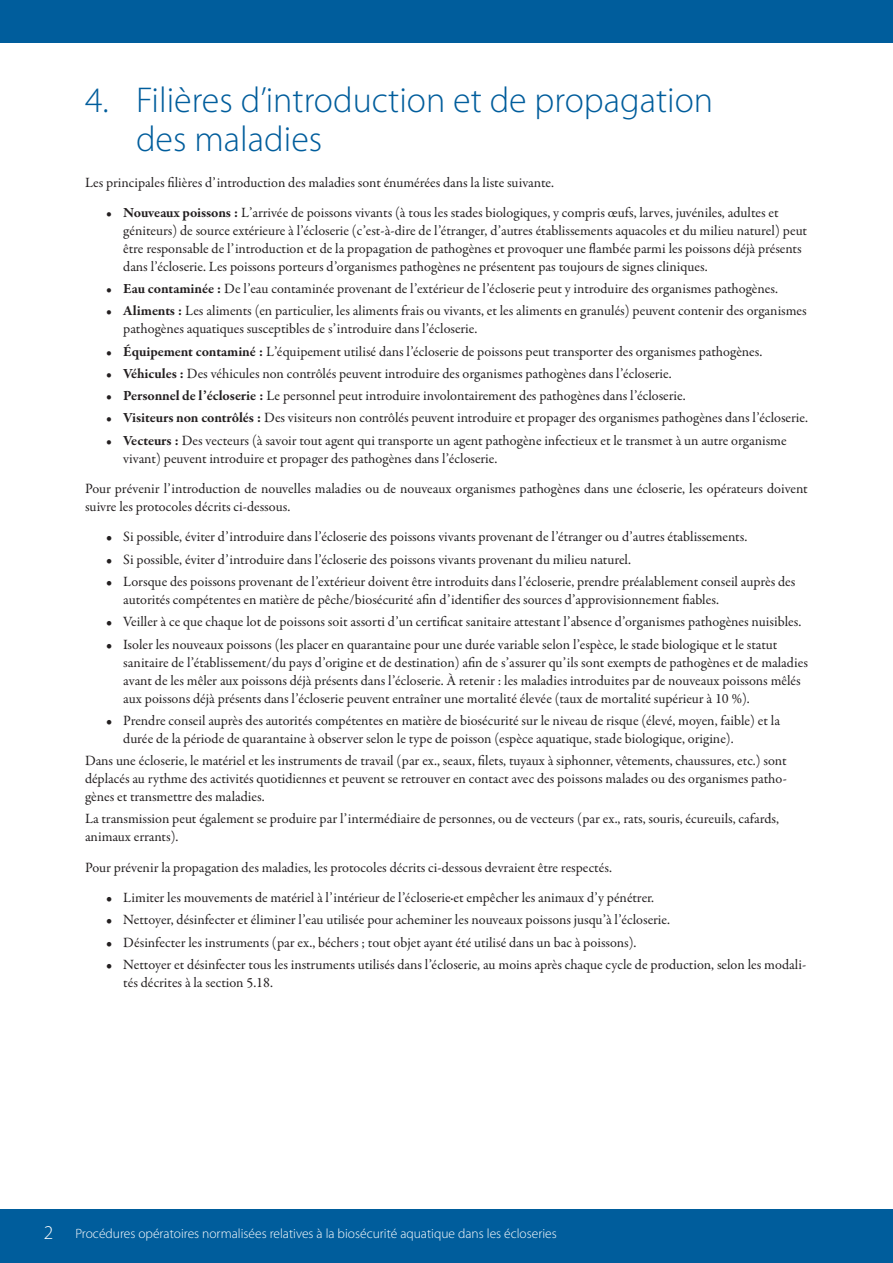
<style>
.page{position:relative;width:893px;height:1263px;background:#fff}
.page>*{position:absolute;margin:0;border:0;box-sizing:border-box;transform-origin:0 0}
.Heading_1{font:300 36px/38.8px "Myriad Pro";color:#005d9c}
.Liste_à_puces{font:14.25px/18px "Garamond Premr Pro";color:#231f20}
.t1{font:300 13.5px "Myriad Pro";color:#fff}
.s1{font-weight:700}
.s2{font-size:19.5px}
</style>
<div class="page">
<div style="left:0;top:1209px;width:893px;height:54px;background:#005d9c"></div>
<div style="left:0;top:0;width:893px;height:43px;background:#005d9c"></div>
<p class="Heading_1" style="left:136px;top:80px;width:579px;text-indent:-51px">4. Filières d’introduction et de propagation des maladies</p>
<p class="Liste_à_puces" style="left:85px;top:174px;width:471px">Les principales filières d’introduction des maladies sont énumérées dans la liste suivante.</p>
<p class="Liste_à_puces" style="left:123px;top:204px;width:685px;text-indent:-17px"><span class="s1">• Nouveaux poissons :</span> L’arrivée de poissons vivants (à tous les stades biologiques, y compris œufs, larves, juvéniles, adultes et géniteurs) de source extérieure à l’écloserie (c’est-à-dire de l’étranger, d’autres établissements aquacoles et du milieu naturel) peut être responsable de l’introduction et de la propagation de pathogènes et provoquer une flambée parmi les poissons déjà présents dans l’écloserie. Les poissons porteurs d’organismes pathogènes ne présentent pas toujours de signes cliniques.</p>
<p class="Liste_à_puces" style="left:106px;top:280px;width:673px"><span class="s1">• Eau contaminée :</span> De l’eau contaminée provenant de l’extérieur de l’écloserie peut y introduire des organismes pathogènes.</p>
<p class="Liste_à_puces" style="left:123px;top:302px;width:685px;text-indent:-17px"><span class="s1">• Aliments :</span> Les aliments (en particulier, les aliments frais ou vivants, et les aliments en granulés) peuvent contenir des organismes pathogènes aquatiques susceptibles de s’introduire dans l’écloserie.</p>
<p class="Liste_à_puces" style="left:106px;top:342px;width:658px"><span class="s1">• Équipement contaminé :</span> L’équipement utilisé dans l’écloserie de poissons peut transporter des organismes pathogènes.</p>
<p class="Liste_à_puces" style="left:106px;top:365px;width:567px"><span class="s1">• Véhicules :</span> Des véhicules non contrôlés peuvent introduire des organismes pathogènes dans l’écloserie.</p>
<p class="Liste_à_puces" style="left:106px;top:387px;width:581px"><span class="s1">• Personnel de l’écloserie :</span> Le personnel peut introduire involontairement des pathogènes dans l’écloserie.</p>
<p class="Liste_à_puces" style="left:106px;top:409px;width:703px"><span class="s1">• Visiteurs non contrôlés :</span> Des visiteurs non contrôlés peuvent introduire et propager des organismes pathogènes dans l’écloserie.</p>
<p class="Liste_à_puces" style="left:123px;top:432px;width:665px;text-indent:-17px"><span class="s1">• Vecteurs :</span> Des vecteurs (à savoir tout agent qui transporte un agent pathogène infectieux et le transmet à un autre organisme vivant) peuvent introduire et propager des pathogènes dans l’écloserie.</p>
<p class="Liste_à_puces" style="left:85px;top:480px;width:724px">Pour prévenir l’introduction de nouvelles maladies ou de nouveaux organismes pathogènes dans une écloserie, les opérateurs doivent suivre les protocoles décrits ci-dessous.</p>
<p class="Liste_à_puces" style="left:106px;top:528px;width:643px">• Si possible, éviter d’introduire dans l’écloserie des poissons vivants provenant de l’étranger ou d’autres établissements.</p>
<p class="Liste_à_puces" style="left:106px;top:551px;width:526px">• Si possible, éviter d’introduire dans l’écloserie des poissons vivants provenant du milieu naturel.</p>
<p class="Liste_à_puces" style="left:123px;top:573px;width:674px;text-indent:-17px">• Lorsque des poissons provenant de l’extérieur doivent être introduits dans l’écloserie, prendre préalablement conseil auprès des autorités compétentes en matière de pêche/biosécurité afin d’identifier des sources d’approvisionnement fiables.</p>
<p class="Liste_à_puces" style="left:106px;top:613px;width:696px">• Veiller à ce que chaque lot de poissons soit assorti d’un certificat sanitaire attestant l’absence d’organismes pathogènes nuisibles.</p>
<p class="Liste_à_puces" style="left:123px;top:635px;width:686px;text-indent:-17px">• Isoler les nouveaux poissons (les placer en quarantaine pour une durée variable selon l’espèce, le stade biologique et le statut sanitaire de l’établissement/du pays d’origine et de destination) afin de s’assurer qu’ils sont exempts de pathogènes et de maladies avant de les mêler aux poissons déjà présents dans l’écloserie. À retenir : les maladies introduites par de nouveaux poissons mêlés aux poissons déjà présents dans l’écloserie peuvent entraîner une mortalité élevée (taux de mortalité supérieur à 10 %).</p>
<p class="Liste_à_puces" style="left:123px;top:712px;width:658px;text-indent:-17px">• Prendre conseil auprès des autorités compétentes en matière de biosécurité sur le niveau de risque (élevé, moyen, faible) et la durée de la période de quarantaine à observer selon le type de poisson (espèce aquatique, stade biologique, origine).</p>
<p class="Liste_à_puces" style="left:85px;top:752px;width:703px;text-align:justify">Dans une écloserie, le matériel et les instruments de travail (par ex., seaux, filets, tuyaux à siphonner, vêtements, chaussures, etc.) sont déplacés au rythme des activités quotidiennes et peuvent se retrouver en contact avec des poissons malades ou des organismes patho&shy;gènes et transmettre des maladies.</p>
<p class="Liste_à_puces" style="left:85px;top:810px;width:695px">La transmission peut également se produire par l’intermédiaire de personnes, ou de vecteurs (par ex., rats, souris, écureuils, cafards, animaux errants).</p>
<p class="Liste_à_puces" style="left:85px;top:859px;width:528px">Pour prévenir la propagation des maladies, les protocoles décrits ci-dessous devraient être respectés.</p>
<p class="Liste_à_puces" style="left:106px;top:889px;width:549px">• Limiter les mouvements de matériel à l’intérieur de l’écloserie·et empêcher les animaux d’y pénétrer.</p>
<p class="Liste_à_puces" style="left:106px;top:911px;width:565px">• Nettoyer, désinfecter et éliminer l’eau utilisée pour acheminer les nouveaux poissons jusqu’à l’écloserie.</p>
<p class="Liste_à_puces" style="left:106px;top:933px;width:532px">• Désinfecter les instruments (par ex., béchers ; tout objet ayant été utilisé dans un bac à poissons).</p>
<p class="Liste_à_puces" style="left:123px;top:956px;width:684px;text-indent:-17px">• Nettoyer et désinfecter tous les instruments utilisés dans l’écloserie, au moins après chaque cycle de production, selon les modali&shy;tés décrites à la section 5.18.</p>
<p class="t1" style="left:44px;top:1225px;width:514px"><span class="s2">2</span> Procédures opératoires normalisées relatives à la biosécurité aquatique dans les écloseries</p>
</div>
